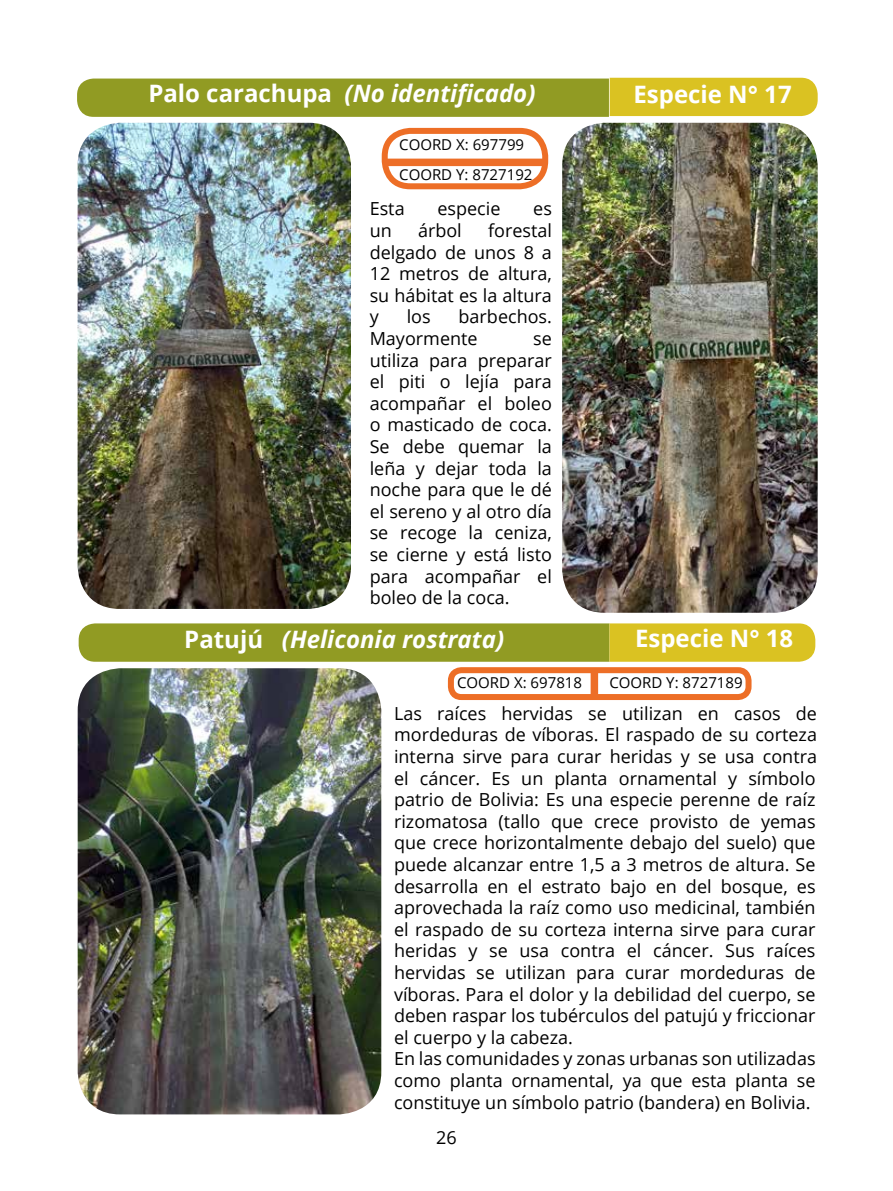
<style>
.page{position:relative;width:893px;height:1191px;background:#fff}
.page>*{position:absolute;margin:0;border:0;box-sizing:border-box;transform-origin:0 0}
.t1{font:italic 700 24px "Open Sans";color:#fff}
.t2{font:700 24px "Open Sans";color:#fff}
.t3{font:18px/21.6px "Open Sans";color:#000}
.t4{font:15px/30.3px "Open Sans";color:#000}
.s1{font-style:normal}
</style>
<div class="page">
<svg style="left:77px;top:78px;width:741px;height:39px;background:#a7a828"></svg>
<div style="left:382px;top:128px;width:166px;height:61px;border:6px solid #ed6e26;border-radius:26px"></div>
<div style="left:384px;top:159px;width:162px;height:7px;background:#ed6e28"></div>
<svg style="left:79px;top:623px;width:736px;height:39px;background:#a7a828"></svg>
<div style="left:448px;top:667px;width:303px;height:33px;border:6px solid #ed6e26;border-radius:10px"></div>
<div style="left:591px;top:671px;width:7px;height:25px;background:#ed6e28"></div>
<img style="left:78px;top:668px;width:303px;height:446px">
<img style="left:78px;top:123px;width:273px;height:486px">
<img style="left:562px;top:123px;width:256px;height:490px">
<h1 class="t1" style="left:148px;top:77px;width:389px"><span class="s1">Palo carachupa</span> (No identificado)</h1>
<h1 class="t2" style="left:633px;top:77px;width:160px">Especie N° 17</h1>
<p class="t4" style="left:399px;top:129px;width:135px">COORD X: 697799<br>COORD Y: 8727192</p>
<p class="t3" style="left:370px;top:197px;width:36px">Esta</p>
<p class="t3" style="left:437px;top:197px;width:65px">especie</p>
<p class="t3" style="left:533px;top:197px;width:20px">es</p>
<p class="t3" style="left:370px;top:219px;width:24px">un</p>
<p class="t3" style="left:418px;top:219px;width:45px">árbol</p>
<p class="t3" style="left:370px;top:219px;width:184px;text-align:justify;text-indent:118px">forestal delgado de unos 8 a 12 metros de altura, su hábitat es la altura y</p>
<p class="t3" style="left:370px;top:305px;width:184px;text-indent:89px">barbechos.<br>Mayormente</p>
<p class="t3" style="left:407px;top:305px;width:26px">los</p>
<p class="t3" style="left:370px;top:327px;width:184px;text-align:justify;text-indent:164px">se utiliza para preparar el piti o lejía para acompañar el boleo o masticado de coca.<br>Se debe quemar la leña y dejar toda la noche para que le dé el sereno y al otro día se recoge la ceniza, se cierne y está listo para acompañar el boleo de la coca.</p>
<h1 class="t1" style="left:184px;top:622px;width:321px"><span class="s1">Patujú</span> (Heliconia rostrata)</h1>
<h1 class="t2" style="left:635px;top:621px;width:160px">Especie N° 18</h1>
<p class="t4" style="left:457px;top:667px;width:126px">COORD X: 697818</p>
<p class="t4" style="left:609px;top:667px;width:135px">COORD Y: 8727189</p>
<p class="t3" style="left:394px;top:702px;width:424px">Las raíces hervidas se utilizan en casos de mordeduras de víboras. El raspado de su corteza interna sirve para curar heridas y se usa contra el cáncer. Es un planta ornamental y símbolo patrio de Bolivia: Es una especie perenne de raíz rizomatosa (tallo que crece provisto de yemas que crece horizontalmente debajo del suelo) que puede alcanzar entre 1,5 a 3 metros de altura. Se desarrolla en el estrato bajo en del bosque, es aprovechada la raíz como uso medicinal, también el raspado de su corteza interna sirve para curar heridas y se usa contra el cáncer. Sus raíces hervidas se utilizan para curar mordeduras de víboras. Para el dolor y la debilidad del cuerpo, se deben raspar los tubérculos del patujú y friccionar el cuerpo y la cabeza.<br>En las comunidades y zonas urbanas son utilizadas como planta ornamental, ya que esta planta se constituye un símbolo patrio (bandera) en Bolivia.</p>
<p class="t3" style="left:436px;top:1126px;width:22px">26</p>
</div>
